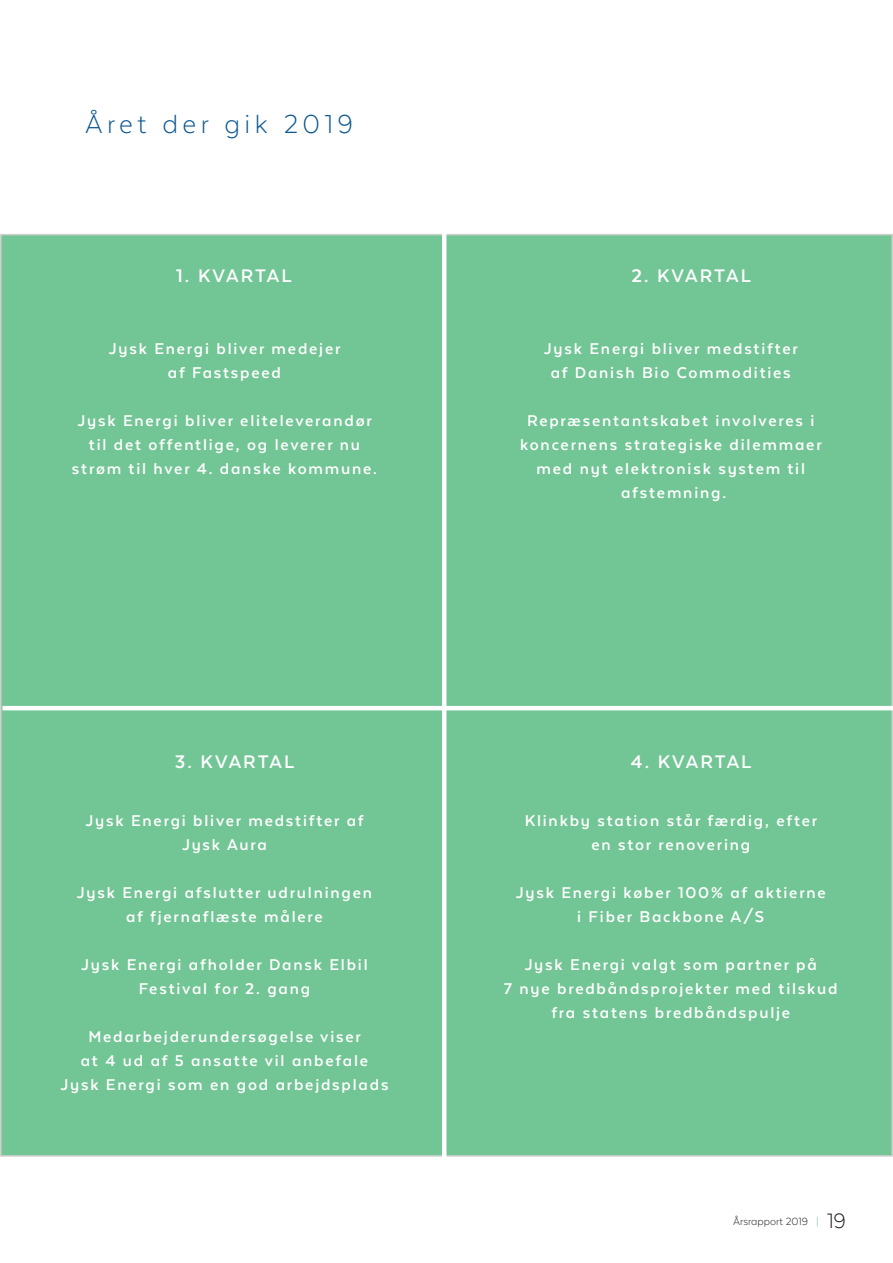
<style>
.page{position:relative;width:893px;height:1263px;background:#fff}
.page>*{position:absolute;margin:0;border:0;box-sizing:border-box;transform-origin:0 0}
.t1{font:300 30px "Texta Alt";letter-spacing:.15em;color:#0c578f}
.t2{font:700 21px "Texta Alt";letter-spacing:.095em;color:#fff}
.t3{font:700 18px "Texta Alt";letter-spacing:.1em;color:#fff}
.t4{font:300 12px "Texta Alt";color:#231f20}
.s1{color:#72c594}
.s2{font-size:24px}
</style>
<div class="page">
<div style="left:0;top:234px;width:893px;height:923px;background:#72c594;border:2px solid #cfd0cf"></div>
<hr style="left:442px;top:0;width:4px;height:1214px;background:#fff">
<hr style="left:2px;top:706px;width:891px;height:4px;background:#fff">
<p class="t1" style="left:85px;top:109px;width:269px">Året der gik 2019</p>
<p class="t2" style="left:176px;top:264px;width:117px">1. KVARTAL</p>
<p class="t3" style="left:109px;top:339px;width:233px">Jysk Energi bliver medejer</p>
<p class="t3" style="left:168px;top:363px;width:115px">af Fastspeed</p>
<p class="t3" style="left:77px;top:411px;width:296px">Jysk Energi bliver eliteleverandør</p>
<p class="t3" style="left:89px;top:435px;width:273px">til det offentlige, og leverer nu</p>
<p class="t3" style="left:72px;top:459px;width:306px">strøm til hver 4. danske kommune.</p>
<p class="t2" style="left:631px;top:264px;width:121px">2. KVARTAL</p>
<p class="t3" style="left:544px;top:339px;width:255px">Jysk Energi bliver medstifter</p>
<p class="t3" style="left:551px;top:363px;width:242px">af Danish Bio Commodities</p>
<p class="t3" style="left:527px;top:411px;width:289px">Repræsentantskabet involveres i</p>
<p class="t3" style="left:520px;top:435px;width:303px">koncernens strategiske dilemmaer</p>
<p class="t3" style="left:536px;top:459px;width:270px">med nyt elektronisk system til</p>
<p class="t3" style="left:621px;top:483px;width:107px">afstemning.</p>
<p class="t2" style="left:175px;top:751px;width:121px">3. KVARTAL</p>
<p class="t2" style="left:631px;top:751px;width:122px">4. KVARTAL</p>
<p class="t3" style="left:86px;top:811px;width:280px">Jysk Energi bliver medstifter af</p>
<p class="t3" style="left:182px;top:835px;width:86px">Jysk Aura</p>
<p class="t3" style="left:77px;top:883px;width:297px">Jysk Energi afslutter udrulningen</p>
<p class="t3" style="left:126px;top:907px;width:198px">af fjernaflæste målere</p>
<p class="t3" style="left:81px;top:955px;width:288px">Jysk Energi afholder Dansk Elbil</p>
<p class="t3" style="left:139px;top:979px;width:173px">Festival for 2. gang</p>
<p class="t3" style="left:88px;top:1027px;width:274px">Medarbejderundersøgelse viser</p>
<p class="t3" style="left:81px;top:1051px;width:289px">at 4 ud af 5 ansatte vil anbefale</p>
<p class="t3" style="left:60px;top:1075px;width:330px">Jysk Energi som en god arbejdsplads</p>
<p class="t3" style="left:525px;top:811px;width:294px">Klinkby station står færdig, efter</p>
<p class="t3" style="left:591px;top:835px;width:160px">en stor renovering</p>
<p class="t3" style="left:516px;top:883px;width:311px">Jysk Energi køber 100% af aktierne</p>
<p class="t3" style="left:577px;top:907px;width:189px">i Fiber Backbone A/S</p>
<p class="t3" style="left:525px;top:955px;width:294px">Jysk Energi valgt som partner på</p>
<p class="t3" style="left:504px;top:979px;width:335px">7 nye bredbåndsprojekter med tilskud</p>
<p class="t3" style="left:551px;top:1003px;width:240px">fra statens bredbåndspulje</p>
<p class="t4" style="left:733px;top:1215px;width:114px">Årsrapport 2019 <span class="s1">|</span> <span class="s2">19</span></p>
</div>
